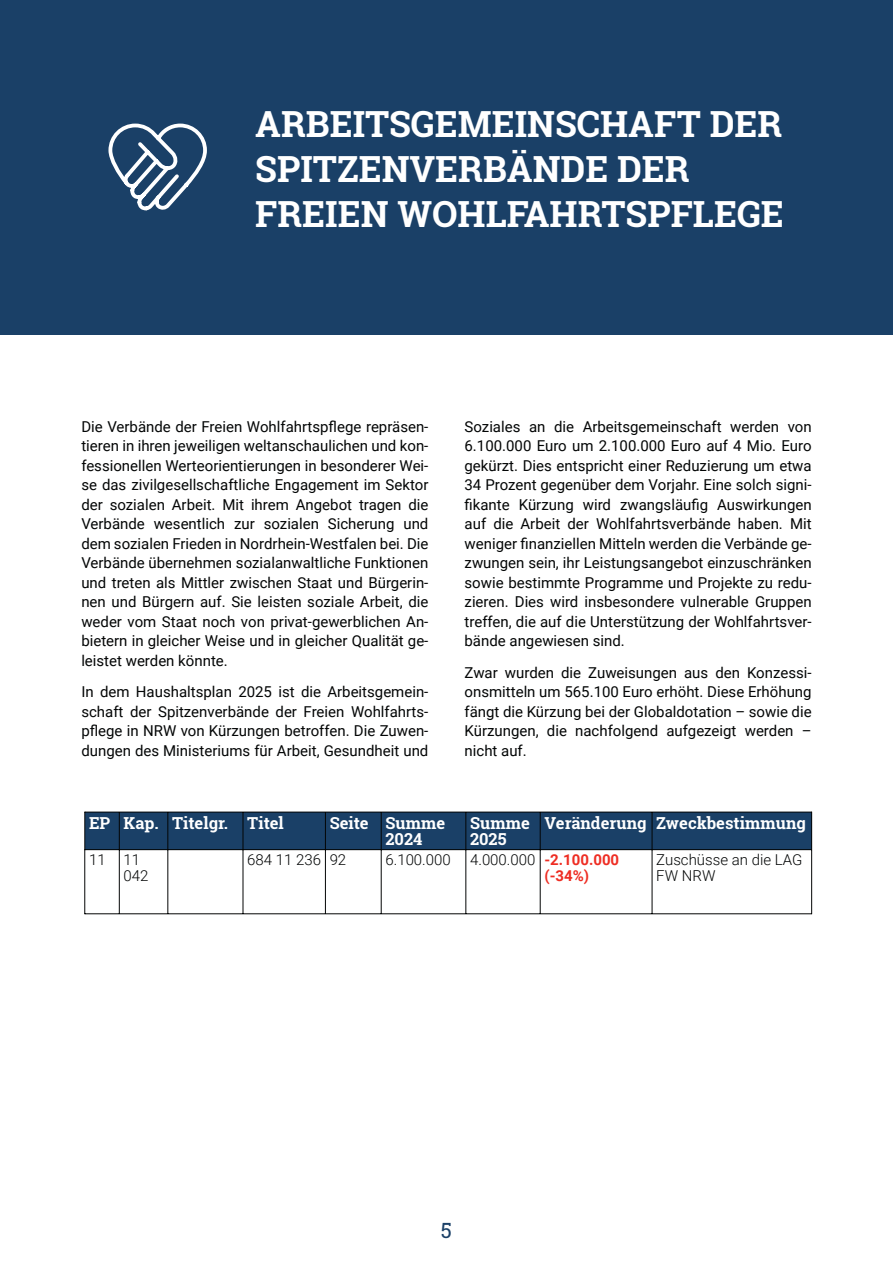
<style>
.page{position:relative;width:893px;height:1263px;background:#fff}
.page>*{position:absolute;margin:0;border:0;box-sizing:border-box;transform-origin:0 0}
.t1{font:700 36px/45px "Roboto Slab";color:#fff}
.t2{font:21px "Roboto Slab";color:#1a4067}
.t3{font:700 16.5px/16.5px "Roboto Slab";color:#fff}
.t4{font:15px/19.5px "Roboto";color:#030505;text-align:justify}
.t5{font:300 15px/16.2px "Roboto";color:#030505}
.t6{font:700 15px/16.2px "Roboto";color:#ee2d23}
.s1{font-weight:300;color:#030505}
</style>
<div class="page">
<div style="left:0;top:0;width:893px;height:335px;background:#1a4067"></div>
<svg style="left:108px;top:123px;width:99px;height:88px"></svg>
<div style="left:85px;top:812px;width:727px;height:38px;background:#1a4067"></div>
<hr style="left:84px;top:812px;width:1px;height:102px;background:#030505">
<hr style="left:811px;top:812px;width:1px;height:102px;background:#030505">
<hr style="left:119px;top:812px;width:1px;height:102px;background:#030505">
<hr style="left:167px;top:812px;width:1px;height:102px;background:#030505">
<hr style="left:243px;top:812px;width:1px;height:102px;background:#030505">
<hr style="left:325px;top:812px;width:1px;height:102px;background:#030505">
<hr style="left:381px;top:812px;width:1px;height:102px;background:#030505">
<hr style="left:465px;top:812px;width:1px;height:102px;background:#030505">
<hr style="left:540px;top:812px;width:1px;height:102px;background:#030505">
<hr style="left:652px;top:812px;width:1px;height:102px;background:#030505">
<hr style="left:85px;top:812px;width:727px;height:1px;background:#030505">
<hr style="left:85px;top:849px;width:727px;height:1px;background:#030505">
<hr style="left:85px;top:913px;width:727px;height:1px;background:#030505">
<h1 class="t1" style="left:255px;top:100px;width:530px">ARBEITSGEMEINSCHAFT DER<br>SPITZENVERBÄNDE DER<br>FREIEN WOHLFAHRTSPFLEGE</h1>
<p class="t4" style="left:81px;top:418px;width:349px">Die Verbände der Freien Wohlfahrtspflege repräsen‐ tieren in ihren jeweiligen weltanschaulichen und kon‐ fessionellen Werteorientierungen in besonderer Wei‐ se das zivilgesellschaftliche Engagement im Sektor der sozialen Arbeit. Mit ihrem Angebot tragen die Verbände wesentlich zur sozialen Sicherung und dem sozialen Frieden in Nordrhein-Westfalen bei. Die Verbände übernehmen sozialanwaltliche Funktionen und treten als Mittler zwischen Staat und Bürgerin‐ nen und Bürgern auf. Sie leisten soziale Arbeit, die weder vom Staat noch von privat-gewerblichen An‐ bietern in gleicher Weise und in gleicher Qualität ge‐ leistet werden könnte.</p>
<p class="t4" style="left:81px;top:683px;width:349px">In dem Haushaltsplan 2025 ist die Arbeitsgemein‐ schaft der Spitzenverbände der Freien Wohlfahrts‐ pflege in NRW von Kürzungen betroffen. Die Zuwen‐ dungen des Ministeriums für Arbeit, Gesundheit und</p>
<p class="t4" style="left:465px;top:418px;width:349px">Soziales an die Arbeitsgemeinschaft werden von 6.100.000 Euro um 2.100.000 Euro auf 4 Mio. Euro gekürzt. Dies entspricht einer Reduzierung um etwa 34 Prozent gegenüber dem Vorjahr. Eine solch signi‐ fikante Kürzung wird zwangsläufig Auswirkungen auf die Arbeit der Wohlfahrtsverbände haben. Mit weniger finanziellen Mitteln werden die Verbände ge‐ zwungen sein, ihr Leistungsangebot einzuschränken sowie bestimmte Programme und Projekte zu redu‐ zieren. Dies wird insbesondere vulnerable Gruppen treffen, die auf die Unterstützung der Wohlfahrtsver‐ bände angewiesen sind.</p>
<p class="t4" style="left:465px;top:664px;width:349px">Zwar wurden die Zuweisungen aus den Konzessi‐ onsmitteln um 565.100 Euro erhöht. Diese Erhöhung fängt die Kürzung bei der Globaldotation – sowie die Kürzungen, die nachfolgend aufgezeigt werden – nicht auf.</p>
<p class="t3" style="left:89px;top:814px;width:196px">EP Kap. Titelgr. Titel</p>
<p class="t3" style="left:385px;top:814px;width:61px;text-indent:-56px">Seite Summe<br>2024</p>
<p class="t3" style="left:470px;top:814px;width:61px">Summe<br>2025</p>
<p class="t3" style="left:544px;top:814px;width:263px">Veränderung Zweckbestimmung</p>
<p class="t5" style="left:124px;top:853px;width:26px;text-indent:-35px">11 11<br>042</p>
<p class="t5" style="left:247px;top:853px;width:101px">684 11 236 92</p>
<p class="t5" style="left:385px;top:853px;width:67px">6.100.000</p>
<p class="t6" style="left:544px;top:853px;width:76px;text-indent:-74px"><span class="s1">4.000.000</span> -2.100.000 (-34%)</p>
<p class="t5" style="left:656px;top:853px;width:148px">Zuschüsse an die LAG<br>FW NRW</p>
<h2 class="t2" style="left:441px;top:1216px;width:13px">5</h2>
</div>
